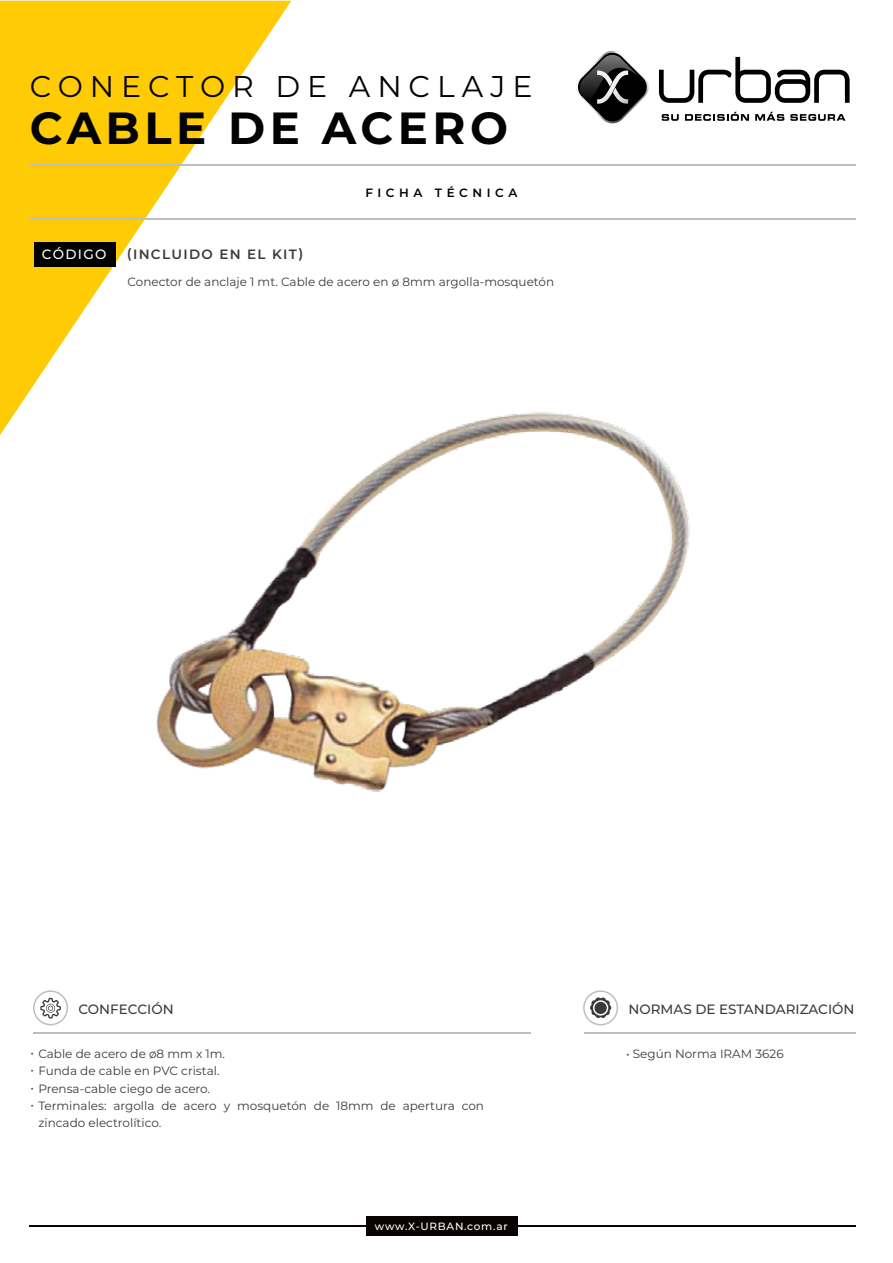
<style>
.page{position:relative;width:893px;height:1263px;background:#fff}
.page>*{position:absolute;margin:0;border:0;box-sizing:border-box;transform-origin:0 0}
.t1{font:700 45px "Montserrat";letter-spacing:.1em;color:#020204}
.t2{font:30px "Montserrat";letter-spacing:.23em;color:#020204}
.t3{font:500 13.5px "Montserrat";color:#3b3b3c}
.t4{font:600 13.5px "Montserrat";letter-spacing:.1em;color:#3b3b3c}
.t5{font:500 13.5px "Montserrat";letter-spacing:.1em;color:#fff}
.t6{font:12px/17.4px "Montserrat";color:#3b3b3c}
.t7{font:600 12px "Montserrat";letter-spacing:.38em;color:#000}
.t8{font:500 10.5px "Montserrat";letter-spacing:.07em;color:#fff}
</style>
<div class="page">
<svg style="left:0;top:1px;width:291px;height:434px;fill:#ffcb05"></svg>
<hr style="left:29px;top:1225px;width:827px;height:1px;background:#0a0203">
<div style="left:366px;top:1216px;width:151px;height:19px;background:#0a0203"></div>
<hr style="left:29px;top:164px;width:827px;height:1px;background:#bcbec0">
<hr style="left:29px;top:218px;width:827px;height:1px;background:#bcbec0">
<svg style="left:662px;top:114px;width:17px;height:7px"></svg>
<svg style="left:685px;top:112px;width:64px;height:9px"></svg>
<svg style="left:755px;top:112px;width:29px;height:9px"></svg>
<svg style="left:790px;top:114px;width:55px;height:7px"></svg>
<svg style="left:659px;top:57px;width:191px;height:46px"></svg>
<svg style="left:576px;top:51px;width:73px;height:73px"></svg>
<hr style="left:34px;top:1032px;width:497px;height:2px;background:#bcbec0">
<div style="left:33px;top:990px;width:35px;height:35px;border:2px solid #bcbec0;border-radius:50%"></div>
<hr style="left:584px;top:1032px;width:271px;height:2px;background:#bcbec0">
<div style="left:583px;top:990px;width:35px;height:35px;border:2px solid #bcbec0;border-radius:50%"></div>
<svg style="left:40px;top:998px;width:21px;height:20px"></svg>
<svg style="left:590px;top:997px;width:22px;height:21px"></svg>
<div style="left:34px;top:242px;width:82px;height:25px;background:#000"></div>
<img style="left:142px;top:351px;width:548px;height:441px">
<h2 class="t2" style="left:30px;top:66px;width:504px">CONECTOR DE ANCLAJE</h2>
<h1 class="t1" style="left:30px;top:95px;width:480px">CABLE DE ACERO</h1>
<p class="t5" style="left:42px;top:245px;width:66px">CÓDIGO</p>
<p class="t4" style="left:127px;top:245px;width:178px">(INCLUIDO EN EL KIT)</p>
<p class="t7" style="left:365px;top:184px;width:153px">FICHA TÉCNICA</p>
<p class="t6" style="left:128px;top:273px;width:428px">Conector de anclaje 1 mt. Cable de acero en ø 8mm argolla-mosquetón</p>
<p class="t3" style="left:78px;top:1000px;width:97px">CONFECCIÓN</p>
<p class="t6" style="left:31px;top:1044px;width:196px">• Cable de acero de ø8 mm x 1m.</p>
<p class="t6" style="left:31px;top:1062px;width:190px">• Funda de cable en PVC cristal.</p>
<p class="t6" style="left:31px;top:1079px;width:181px">• Prensa-cable ciego de acero.</p>
<p class="t6" style="left:38px;top:1097px;width:447px;text-indent:-8px">• Terminales: argolla de acero y mosquetón de 18mm de apertura con zincado electrolítico.</p>
<p class="t8" style="left:375px;top:1218px;width:134px">www.X-URBAN.com.ar</p>
<p class="t3" style="left:628px;top:1000px;width:228px">NORMAS DE ESTANDARIZACIÓN</p>
<p class="t6" style="left:626px;top:1044px;width:159px">• Según Norma IRAM 3626</p>
</div>
